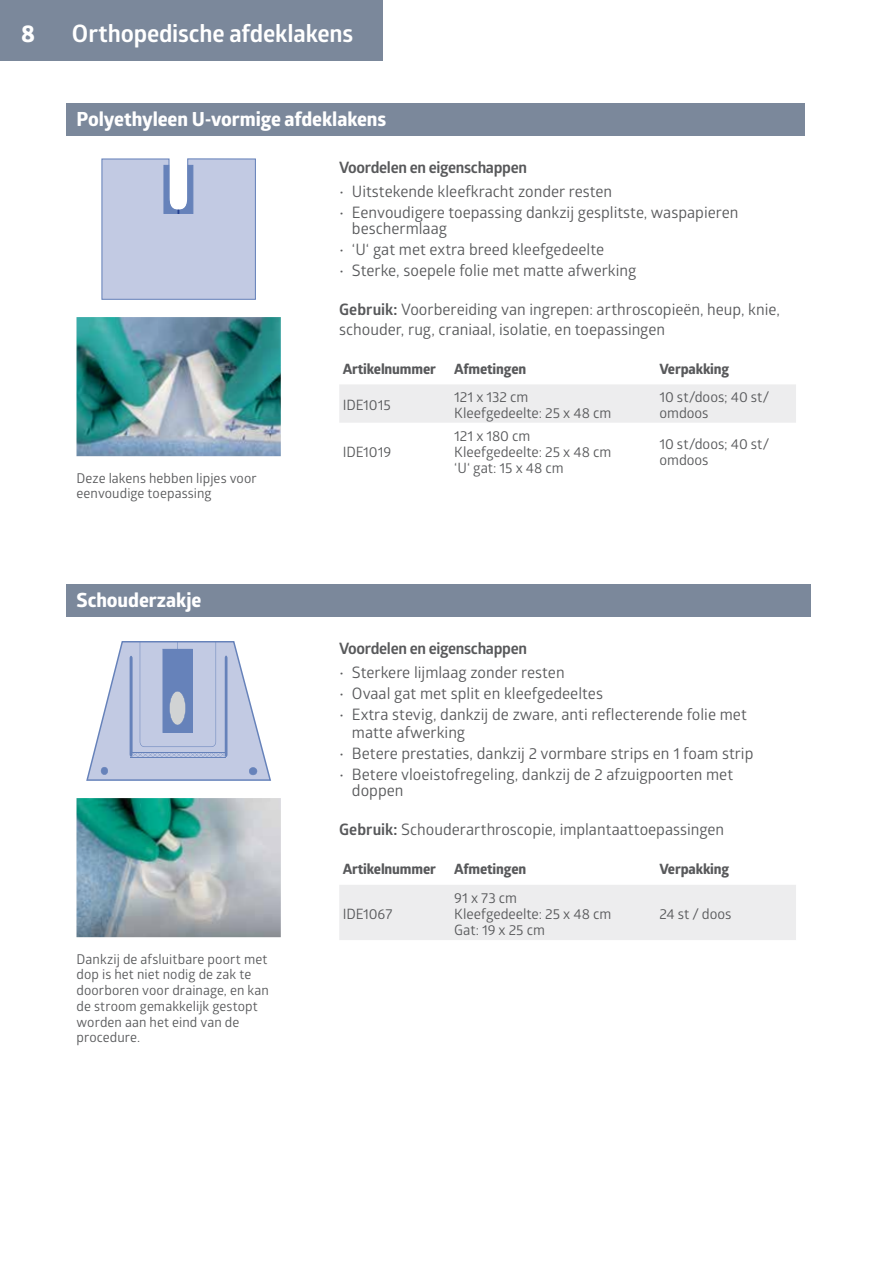
<style>
.page{position:relative;width:893px;height:1263px;background:#fff}
.page>*{position:absolute;margin:0;border:0;box-sizing:border-box;transform-origin:0 0}
.t1{font:700 24px "Glober";letter-spacing:-.005em;color:#fff}
.t2{font:700 24px "Globerx";color:#fff}
.t3{font:700 19.5px "Globerx";letter-spacing:-.005em;color:#fff}
.t4{font:15.75px/15.8px "Glober";color:#58595b}
.t5{font:700 15.75px "Glober";letter-spacing:-.02em;color:#58595b}
.t6{font:14.25px/15.8px "Glober";color:#58595b}
.t7{font:700 14.25px "Globerx";letter-spacing:-.01em;color:#58595b}
.t8{font:13.5px/15.8px "Glober";letter-spacing:.005em;color:#58595b}
.s1{font-weight:700}
</style>
<div class="page">
<div style="left:0;top:0;width:382px;height:61px;background:#7b889b"></div>
<div style="left:66px;top:585px;width:744px;height:32px;background:#7b889b"></div>
<div style="left:66px;top:104px;width:739px;height:32px;background:#7b889b"></div>
<div style="left:339px;top:384px;width:457px;height:39px;background:#ededee"></div>
<div style="left:339px;top:885px;width:457px;height:55px;background:#ededee"></div>
<img style="left:77px;top:317px;width:204px;height:139px">
<svg style="left:101px;top:158px;width:155px;height:142px;background:#c0c8e2"></svg>
<img style="left:77px;top:798px;width:204px;height:139px">
<svg style="left:86px;top:641px;width:185px;height:140px"></svg>
<h1 class="t2" style="left:21px;top:16px;width:15px">8</h1>
<h1 class="t1" style="left:72px;top:17px;width:283px">Orthopedische afdeklakens</h1>
<p class="t3" style="left:77px;top:105px;width:311px">Polyethyleen U-vormige afdeklakens</p>
<p class="t5" style="left:339px;top:156px;width:189px">Voordelen en eigenschappen</p>
<p class="t4" style="left:339px;top:183px;width:275px">• Uitstekende kleefkracht zonder resten</p>
<p class="t4" style="left:352px;top:204px;width:388px;text-indent:-13px">• Eenvoudigere toepassing dankzij gesplitste, waspapieren beschermlaag</p>
<p class="t4" style="left:339px;top:241px;width:266px">• ‘U‘ gat met extra breed kleefgedeelte</p>
<p class="t4" style="left:339px;top:262px;width:299px">• Sterke, soepele folie met matte afwerking</p>
<p class="t8" style="left:77px;top:469px;width:182px">Deze lakens hebben lipjes voor eenvoudige toepassing</p>
<p class="t3" style="left:77px;top:586px;width:126px">Schouderzakje</p>
<p class="t8" style="left:77px;top:950px;width:194px">Dankzij de afsluitbare poort met dop is het niet nodig de zak te doorboren voor drainage, en kan de stroom gemakkelijk gestopt worden aan het eind van de procedure.</p>
<p class="t4" style="left:339px;top:299px;width:442px;line-height:19.5px"><span class="s1">Gebruik:</span> Voorbereiding van ingrepen: arthroscopieën, heup, knie, schouder, rug, craniaal, isolatie, en toepassingen</p>
<p class="t7" style="left:343px;top:359px;width:95px">Artikelnummer</p>
<p class="t7" style="left:454px;top:359px;width:73px">Afmetingen</p>
<p class="t7" style="left:659px;top:359px;width:71px">Verpakking</p>
<p class="t6" style="left:343px;top:397px;width:50px">IDE1015</p>
<p class="t6" style="left:454px;top:389px;width:159px">121 x 132 cm<br>Kleefgedeelte: 25 x 48 cm</p>
<p class="t6" style="left:659px;top:389px;width:112px">10 st/doos; 40 st/ omdoos</p>
<p class="t6" style="left:343px;top:443px;width:50px">IDE1019</p>
<p class="t6" style="left:454px;top:428px;width:159px">121 x 180 cm<br>Kleefgedeelte: 25 x 48 cm ‘U‘ gat: 15 x 48 cm</p>
<p class="t6" style="left:659px;top:435px;width:112px">10 st/doos; 40 st/ omdoos</p>
<p class="t5" style="left:339px;top:637px;width:189px">Voordelen en eigenschappen</p>
<p class="t4" style="left:339px;top:664px;width:227px">• Sterkere lijmlaag zonder resten</p>
<p class="t4" style="left:339px;top:685px;width:265px">• Ovaal gat met split en kleefgedeeltes</p>
<p class="t4" style="left:352px;top:705px;width:396px;line-height:18px;text-indent:-13px">• Extra stevig, dankzij de zware, anti reflecterende folie met matte afwerking</p>
<p class="t4" style="left:339px;top:745px;width:416px">• Betere prestaties, dankzij 2 vormbare strips en 1 foam strip</p>
<p class="t4" style="left:352px;top:766px;width:383px;text-indent:-13px">• Betere vloeistofregeling, dankzij de 2 afzuigpoorten met doppen</p>
<p class="t4" style="left:339px;top:821px;width:386px"><span class="s1">Gebruik:</span> Schouderarthroscopie, implantaattoepassingen</p>
<p class="t7" style="left:343px;top:859px;width:95px">Artikelnummer</p>
<p class="t7" style="left:454px;top:859px;width:73px">Afmetingen</p>
<p class="t7" style="left:659px;top:859px;width:71px">Verpakking</p>
<p class="t6" style="left:343px;top:905px;width:51px">IDE1067</p>
<p class="t6" style="left:454px;top:890px;width:159px">91 x 73 cm<br>Kleefgedeelte: 25 x 48 cm<br>Gat: 19 x 25 cm</p>
<p class="t6" style="left:659px;top:905px;width:74px">24 st / doos</p>
</div>
